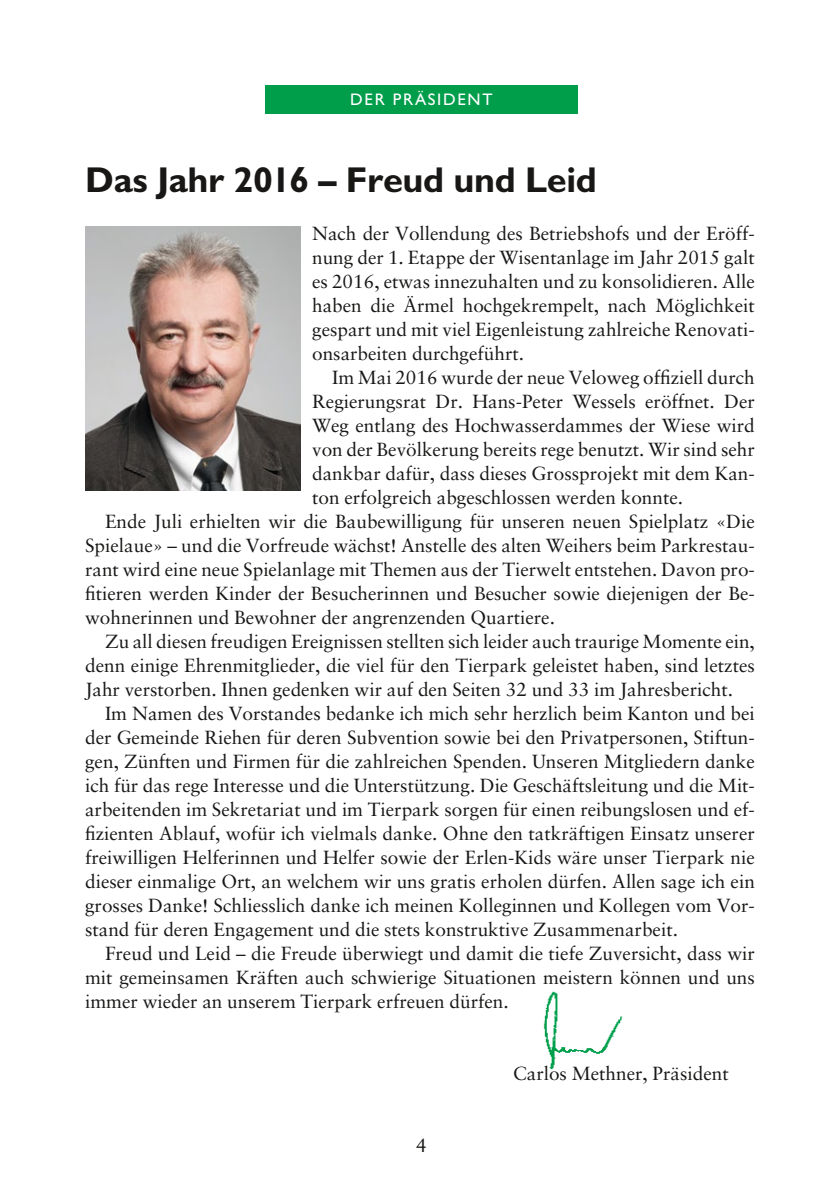
<style>
.page{position:relative;width:840px;height:1191px;background:#fff}
.page>*{position:absolute;margin:0;border:0;box-sizing:border-box;transform-origin:0 0}
.t1{font:700 36px "Gill Sans Std";letter-spacing:-.01em;color:#181716}
.t2{font:19px/24px "Sabon LT Std";color:#181716;text-align:justify}
.t3{font:16.8px "Gill Sans Std";letter-spacing:.1em;color:#fff}
</style>
<div class="page">
<div style="left:265px;top:85px;width:312px;height:28px;background:#009e4b"></div>
<img style="left:85px;top:226px;width:215px;height:264px">
<img style="left:543px;top:991px;width:80px;height:79px">
<p class="t3" style="left:350px;top:90px;width:144px">DER PRÄSIDENT</p>
<h1 class="t1" style="left:85px;top:159px;width:513px">Das Jahr 2016 – Freud und Leid</h1>
<p class="t2" style="left:312px;top:221px;width:444px">Nach der Vollendung des Betriebshofs und der Eröff&shy;nung der 1. Etappe der Wisentanlage im Jahr 2015 galt es 2016, etwas innezuhalten und zu konsolidieren. Alle haben die Ärmel hochgekrempelt, nach Möglichkeit gespart und mit viel Eigenleistung zahlreiche Renovati&shy;onsarbeiten durchgeführt.</p>
<p class="t2" style="left:332px;top:365px;width:424px">Im Mai 2016 wurde der neue Veloweg offiziell durch</p>
<p class="t2" style="left:312px;top:389px;width:444px">Regierungsrat Dr. Hans-Peter Wessels eröffnet. Der</p>
<p class="t2" style="left:312px;top:413px;width:444px">Weg entlang des Hochwasserdammes der Wiese wird</p>
<p class="t2" style="left:312px;top:437px;width:444px">von der Bevölkerung bereits rege benutzt. Wir sind sehr</p>
<p class="t2" style="left:312px;top:461px;width:444px">dankbar dafür, dass dieses Grossprojekt mit dem Kan-</p>
<p class="t2" style="left:312px;top:485px;width:372px">ton erfolgreich abgeschlossen werden konnte.</p>
<p class="t2" style="left:105px;top:509px;width:651px">Ende Juli erhielten wir die Baubewilligung für unseren neuen Spielplatz «Die</p>
<p class="t2" style="left:85px;top:533px;width:670px">Spielaue» – und die Vorfreude wächst! Anstelle des alten Weihers beim Parkrestau-</p>
<p class="t2" style="left:85px;top:557px;width:671px">rant wird eine neue Spielanlage mit Themen aus der Tierwelt entstehen. Davon pro-</p>
<p class="t2" style="left:85px;top:581px;width:671px">fitieren werden Kinder der Besucherinnen und Besucher sowie diejenigen der Be-</p>
<p class="t2" style="left:85px;top:605px;width:471px">wohnerinnen und Bewohner der angrenzenden Quartiere.</p>
<p class="t2" style="left:105px;top:629px;width:651px">Zu all diesen freudigen Ereignissen stellten sich leider auch traurige Momente ein,</p>
<p class="t2" style="left:85px;top:653px;width:671px">denn einige Ehrenmitglieder, die viel für den Tierpark geleistet haben, sind letztes</p>
<p class="t2" style="left:85px;top:677px;width:649px">Jahr verstorben. Ihnen gedenken wir auf den Seiten 32 und 33 im Jahresbericht.</p>
<p class="t2" style="left:105px;top:701px;width:651px">Im Namen des Vorstandes bedanke ich mich sehr herzlich beim Kanton und bei</p>
<p class="t2" style="left:85px;top:725px;width:670px">der Gemeinde Riehen für deren Subvention sowie bei den Privatpersonen, Stiftun-</p>
<p class="t2" style="left:85px;top:749px;width:670px">gen, Zünften und Firmen für die zahlreichen Spenden. Unseren Mitgliedern danke</p>
<p class="t2" style="left:85px;top:773px;width:671px">ich für das rege Interesse und die Unterstützung. Die Geschäftsleitung und die Mit-</p>
<p class="t2" style="left:85px;top:797px;width:670px">arbeitenden im Sekretariat und im Tierpark sorgen für einen reibungslosen und ef-</p>
<p class="t2" style="left:85px;top:821px;width:670px">fizienten Ablauf, wofür ich vielmals danke. Ohne den tatkräftigen Einsatz unserer</p>
<p class="t2" style="left:85px;top:845px;width:670px">freiwilligen Helferinnen und Helfer sowie der Erlen-Kids wäre unser Tierpark nie</p>
<p class="t2" style="left:85px;top:869px;width:671px">dieser einmalige Ort, an welchem wir uns gratis erholen dürfen. Allen sage ich ein</p>
<p class="t2" style="left:85px;top:893px;width:670px">grosses Danke! Schliesslich danke ich meinen Kolleginnen und Kollegen vom Vor-</p>
<p class="t2" style="left:85px;top:917px;width:594px">stand für deren Engagement und die stets konstruktive Zusammenarbeit.</p>
<p class="t2" style="left:105px;top:941px;width:651px">Freud und Leid – die Freude überwiegt und damit die tiefe Zuversicht, dass wir</p>
<p class="t2" style="left:85px;top:965px;width:671px">mit gemeinsamen Kräften auch schwierige Situationen meistern können und uns</p>
<p class="t2" style="left:85px;top:989px;width:425px">immer wieder an unserem Tierpark erfreuen dürfen.</p>
<p class="t2" style="left:416px;top:1133px;width:12px">4</p>
<p class="t2" style="left:513px;top:1061px;width:217px">Carlos Methner, Präsident</p>
</div>
